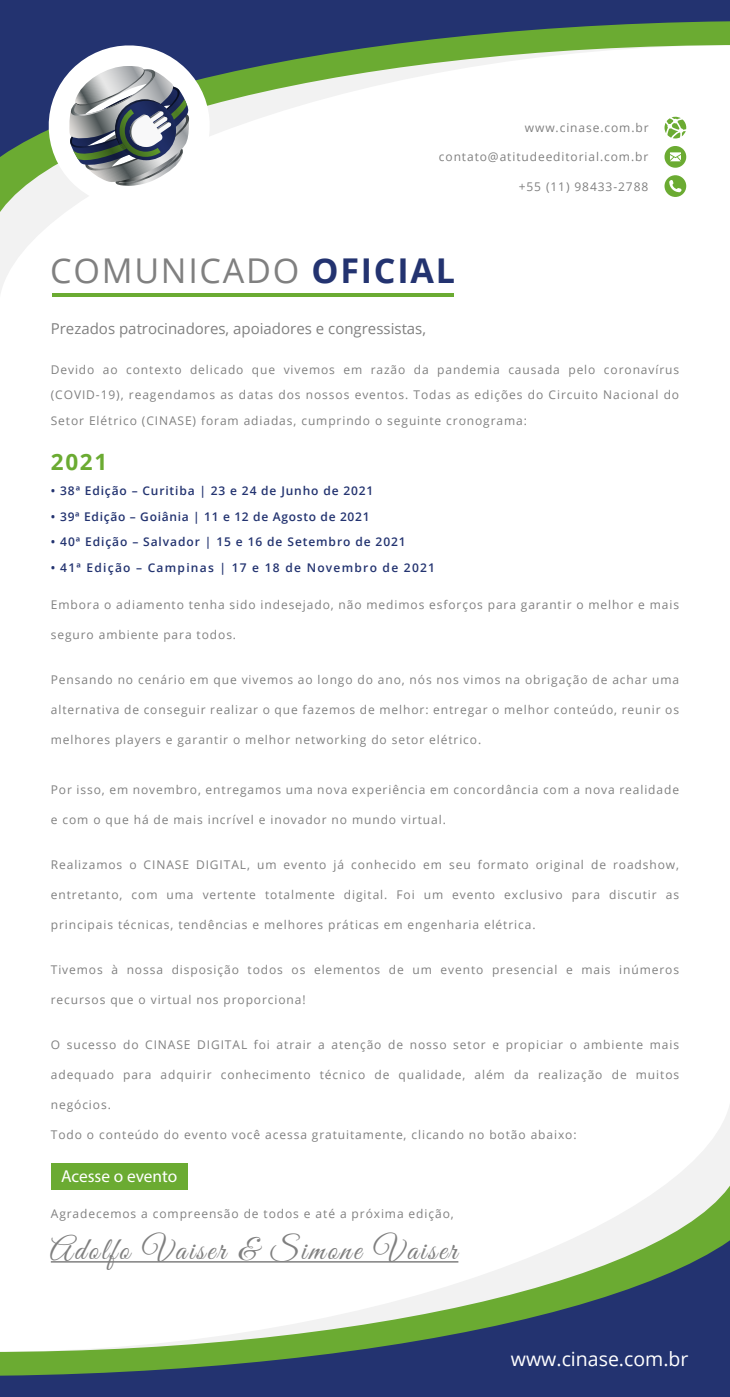
<style>
.page{position:relative;width:730px;height:1397px;background:#fff}
.page>*{position:absolute;margin:0;border:0;box-sizing:border-box;transform-origin:0 0}
.t1{font:34.2px "Open Sans";letter-spacing:.05em;color:#808080}
.t2{font:31.5px "Great Vibes";letter-spacing:.075em;color:#808080}
.t3{font:700 22.5px "Open Sans";color:#6bab32}
.t4{font:19.5px "Open Sans";color:#fff}
.t5{font:17.25px "Myriad Pro";color:#fff}
.t6{font:15px "Open Sans";color:#808080}
.t7{font:12px/25.5px "Open Sans";letter-spacing:.075em;color:#808080;text-align:justify}
.t8{font:600 12px "Open Sans";letter-spacing:.075em;color:#233370}
.t9{font:600 12px "Open Sans";letter-spacing:.105em;color:#233370}
.t10{font:600 12px "Open Sans";letter-spacing:.055em;color:#233370}
.s1{font-weight:700;color:#233370}
</style>
<div class="page">
<svg style="left:0;top:251px;width:454px;height:46px"></svg>
<svg style="left:0;top:227px;width:46px;height:24px"></svg>
<svg style="left:0;top:0;width:729px;height:227px"></svg>
<svg style="left:187px;top:1145px;width:542px;height:24px"></svg>
<svg style="left:0;top:1169px;width:729px;height:228px"></svg>
<svg style="left:664px;top:117px;width:22px;height:21px"></svg>
<svg style="left:664px;top:175px;width:22px;height:22px"></svg>
<svg style="left:664px;top:146px;width:22px;height:22px"></svg>
<hr style="left:52px;top:293px;width:401px;height:3px;background:#6bab32">
<hr style="left:51px;top:1261px;width:407px;height:1px;background:#808080">
<svg style="left:41px;top:38px;width:176px;height:176px"></svg>
<div style="left:51px;top:1163px;width:136px;height:27px;background:#6bab32"></div>
<p class="t7" style="left:524px;top:114px;width:125px">www.cinase.com.br</p>
<p class="t7" style="left:439px;top:143px;width:211px">contato@atitudeeditorial.com.br</p>
<p class="t7" style="left:518px;top:174px;width:131px">+55 (11) 98433-2788</p>
<h1 class="t1" style="left:50px;top:247px;width:406px">COMUNICADO <span class="s1">OFICIAL</span></h1>
<p class="t6" style="left:51px;top:318px;width:377px">Prezados patrocinadores, apoiadores e congressistas,</p>
<p class="t7" style="left:51px;top:356px;width:629px">Devido ao contexto delicado que vivemos em razão da pandemia causada pelo coronavírus (COVID-19), reagendamos as datas dos nossos eventos. Todas as edições do Circuito Nacional do Setor Elétrico (CINASE) foram adiadas, cumprindo o seguinte cronograma:</p>
<h3 class="t3" style="left:51px;top:445px;width:58px">2021</h3>
<p class="t8" style="left:51px;top:482px;width:324px">• 38ª Edição – Curitiba | 23 e 24 de Junho de 2021</p>
<p class="t10" style="left:51px;top:508px;width:320px">• 39ª Edição – Goiânia | 11 e 12 de Agosto de 2021</p>
<p class="t8" style="left:51px;top:533px;width:356px">• 40ª Edição – Salvador | 15 e 16 de Setembro de 2021</p>
<p class="t9" style="left:51px;top:559px;width:385px">• 41ª Edição – Campinas | 17 e 18 de Novembro de 2021</p>
<p class="t7" style="left:51px;top:592px;width:629px">Embora o adiamento tenha sido indesejado, não medimos esforços para garantir o melhor e mais</p>
<p class="t7" style="left:51px;top:622px;width:187px">seguro ambiente para todos.</p>
<p class="t7" style="left:51px;top:667px;width:629px">Pensando no cenário em que vivemos ao longo do ano, nós nos vimos na obrigação de achar uma</p>
<p class="t7" style="left:51px;top:697px;width:629px">alternativa de conseguir realizar o que fazemos de melhor: entregar o melhor conteúdo, reunir os</p>
<p class="t7" style="left:51px;top:727px;width:432px">melhores players e garantir o melhor networking do setor elétrico.</p>
<p class="t7" style="left:51px;top:776px;width:629px">Por isso, em novembro, entregamos uma nova experiência em concordância com a nova realidade</p>
<p class="t7" style="left:51px;top:806px;width:396px">e com o que há de mais incrível e inovador no mundo virtual.</p>
<p class="t7" style="left:51px;top:851px;width:629px">Realizamos o CINASE DIGITAL, um evento já conhecido em seu formato original de roadshow,</p>
<p class="t7" style="left:51px;top:881px;width:629px">entretanto, com uma vertente totalmente digital. Foi um evento exclusivo para discutir as</p>
<p class="t7" style="left:51px;top:911px;width:486px">principais técnicas, tendências e melhores práticas em engenharia elétrica.</p>
<p class="t7" style="left:51px;top:956px;width:629px">Tivemos à nossa disposição todos os elementos de um evento presencial e mais inúmeros</p>
<p class="t7" style="left:51px;top:986px;width:256px">recursos que o virtual nos proporciona!</p>
<p class="t7" style="left:51px;top:1031px;width:629px">O sucesso do CINASE DIGITAL foi atrair a atenção de nosso setor e propiciar o ambiente mais</p>
<p class="t7" style="left:51px;top:1061px;width:629px">adequado para adquirir conhecimento técnico de qualidade, além da realização de muitos</p>
<p class="t7" style="left:51px;top:1091px;width:62px">negócios.</p>
<p class="t7" style="left:51px;top:1121px;width:527px">Todo o conteúdo do evento você acessa gratuitamente, clicando no botão abaixo:</p>
<h3 class="t5" style="left:61px;top:1165px;width:118px">Acesse o evento</h3>
<p class="t7" style="left:51px;top:1201px;width:404px">Agradecemos a compreensão de todos e até a próxima edição,</p>
<h2 class="t2" style="left:50px;top:1232px;width:409px">Adolfo Vaiser &amp; Simone Vaiser</h2>
<h3 class="t4" style="left:511px;top:1345px;width:179px">www.cinase.com.br</h3>
</div>
